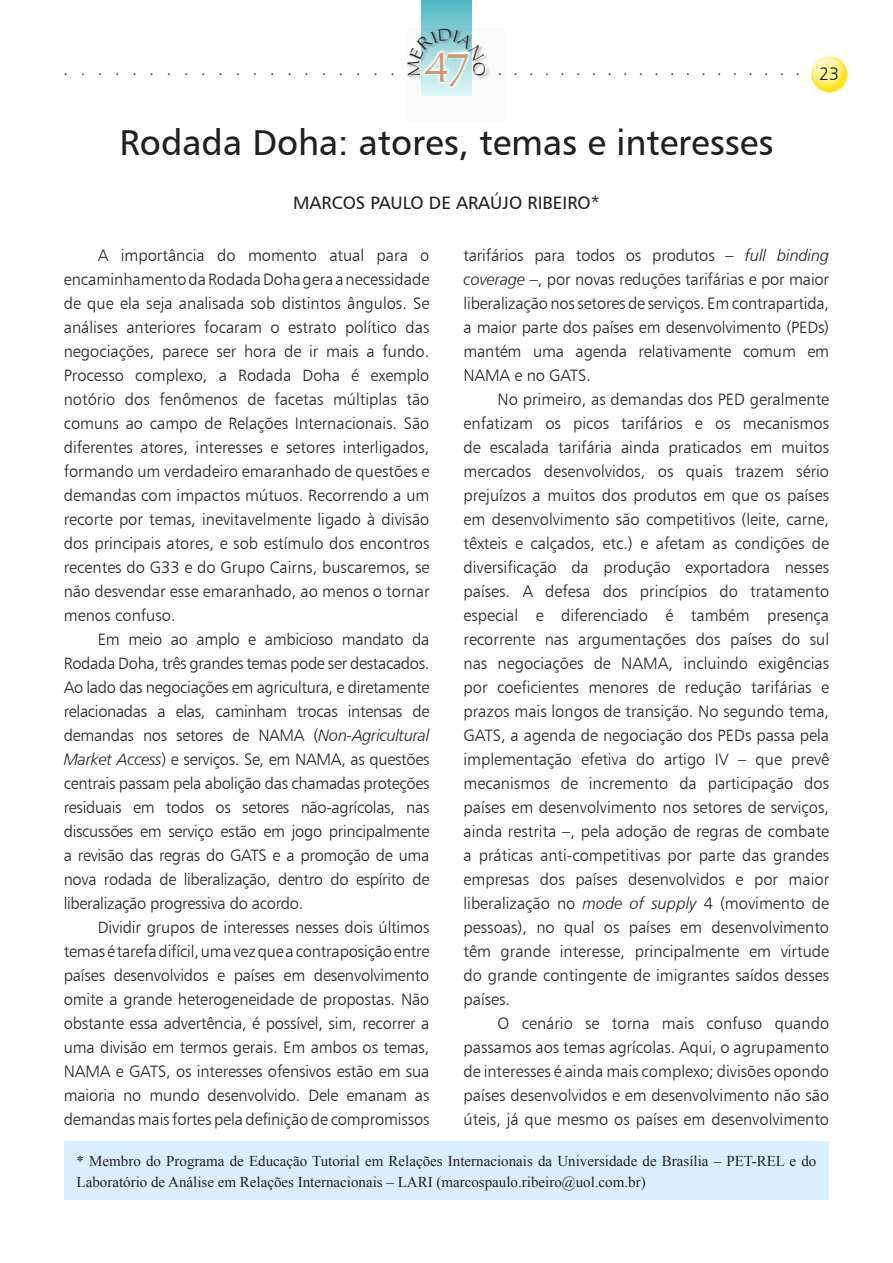
<style>
.page{position:relative;width:893px;height:1263px;background:#fff}
.page>*{position:absolute;margin:0;border:0;box-sizing:border-box;transform-origin:0 0}
.t1{font:36.9px "Carleton Normal";color:#ce976f}
.t2{font:36px "Humanist 777 BT Roman B";color:#231f20}
.t3{font:18px "Humanist 777 BT Roman B";color:#231f20}
.t4{font:16.5px/24px "Humanist 777 BT Light B";letter-spacing:-.005em;color:#231f20;text-align:justify}
.t5{font:15px/21px "Times New Roman";color:#231f20}
.t6{font:15px "Times";color:#231f20}
.s1{font-family:"Humanist 777 BT Light B";font-size:18px}
.s2{font-family:"Humanist 777 BT Light Italic B"}
</style>
<div class="page">
<svg style="left:422px;top:0;width:49px;height:28px"></svg>
<div style="left:811px;top:56px;width:37px;height:38px;background:#fff101;opacity:.75"></div>
<div style="left:64px;top:1141px;width:764px;height:58px;background:#daedfc"></div>
<svg style="left:407px;top:28px;width:78px;height:48px"></svg>
<p class="t6" style="left:64px;top:61px;width:332px">....................</p>
<h1 class="t1" style="left:423px;top:53px;width:48px">47</h1>
<p class="t6" style="left:498px;top:61px;width:343px">.................... <span class="s1">23</span></p>
<h2 class="t2" style="left:119px;top:120px;width:656px">Rodada Doha: atores, temas e interesses</h2>
<p class="t3" style="left:293px;top:192px;width:308px">MARCOS PAULO DE ARAÚJO RIBEIRO*</p>
<p class="t4" style="left:64px;top:243px;width:367px;text-indent:34px">A importância do momento atual para o encaminhamento da Rodada Doha gera a necessidade de que ela seja analisada sob distintos ângulos. Se análises anteriores focaram o estrato político das negociações, parece ser hora de ir mais a fundo.<br>Processo complexo, a Rodada Doha é exemplo notório dos fenômenos de facetas múltiplas tão comuns ao campo de Relações Internacionais. São diferentes atores, interesses e setores interligados, formando um verdadeiro emaranhado de questões e demandas com impactos mútuos. Recorrendo a um recorte por temas, inevitavelmente ligado à divisão dos principais atores, e sob estímulo dos encontros recentes do G33 e do Grupo Cairns, buscaremos, se não desvendar esse emaranhado, ao menos o tornar menos confuso.</p>
<p class="t4" style="left:64px;top:627px;width:367px;text-indent:34px">Em meio ao amplo e ambicioso mandato da Rodada Doha, três grandes temas pode ser destacados.<br>Ao lado das negociações em agricultura, e diretamente relacionadas a elas, caminham trocas intensas de demandas nos setores de NAMA (<span class="s2">Non-Agricultural Market Access</span>) e serviços. Se, em NAMA, as questões centrais passam pela abolição das chamadas proteções residuais em todos os setores não-agrícolas, nas discussões em serviço estão em jogo principalmente a revisão das regras do GATS e a promoção de uma nova rodada de liberalização, dentro do espírito de liberalização progressiva do acordo.</p>
<p class="t4" style="left:64px;top:915px;width:367px;text-indent:34px">Dividir grupos de interesses nesses dois últimos temasétarefadifícil,umavezqueacontraposiçãoentre países desenvolvidos e países em desenvolvimento omite a grande heterogeneidade de propostas. Não obstante essa advertência, é possível, sim, recorrer a uma divisão em termos gerais. Em ambos os temas, NAMA e GATS, os interesses ofensivos estão em sua maioria no mundo desenvolvido. Dele emanam as demandas mais fortes pela definição de compromissos</p>
<p class="t4" style="left:463px;top:243px;width:367px">tarifários para todos os produtos – <span class="s2">full binding coverage</span> –, por novas reduções tarifárias e por maior liberalização nos setores de serviços. Em contrapartida, a maior parte dos países em desenvolvimento (PEDs) mantém uma agenda relativamente comum em NAMA e no GATS.</p>
<p class="t4" style="left:463px;top:387px;width:367px;text-indent:34px">No primeiro, as demandas dos PED geralmente enfatizam os picos tarifários e os mecanismos de escalada tarifária ainda praticados em muitos mercados desenvolvidos, os quais trazem sério prejuízos a muitos dos produtos em que os países em desenvolvimento são competitivos (leite, carne, têxteis e calçados, etc.) e afetam as condições de diversificação da produção exportadora nesses países. A defesa dos princípios do tratamento especial e diferenciado é também presença recorrente nas argumentações dos países do sul nas negociações de NAMA, incluindo exigências por coeficientes menores de redução tarifárias e prazos mais longos de transição. No segundo tema, GATS, a agenda de negociação dos PEDs passa pela implementação efetiva do artigo IV – que prevê mecanismos de incremento da participação dos países em desenvolvimento nos setores de serviços, ainda restrita –, pela adoção de regras de combate a práticas anti-competitivas por parte das grandes empresas dos países desenvolvidos e por maior liberalização no <span class="s2">mode of supply</span> 4 (movimento de pessoas), no qual os países em desenvolvimento têm grande interesse, principalmente em virtude do grande contingente de imigrantes saídos desses países.</p>
<p class="t4" style="left:463px;top:1011px;width:367px;text-indent:34px">O cenário se torna mais confuso quando passamos aos temas agrícolas. Aqui, o agrupamento de interesses é ainda mais complexo; divisões opondo países desenvolvidos e em desenvolvimento não são úteis, já que mesmo os países em desenvolvimento</p>
<p class="t5" style="left:77px;top:1150px;width:741px">* Membro do Programa de Educação Tutorial em Relações Internacionais da Universidade de Brasília – PET-REL e do<br>Laboratório de Análise em Relações Internacionais – LARI (marcospaulo.ribeiro@uol.com.br)</p>
</div>
